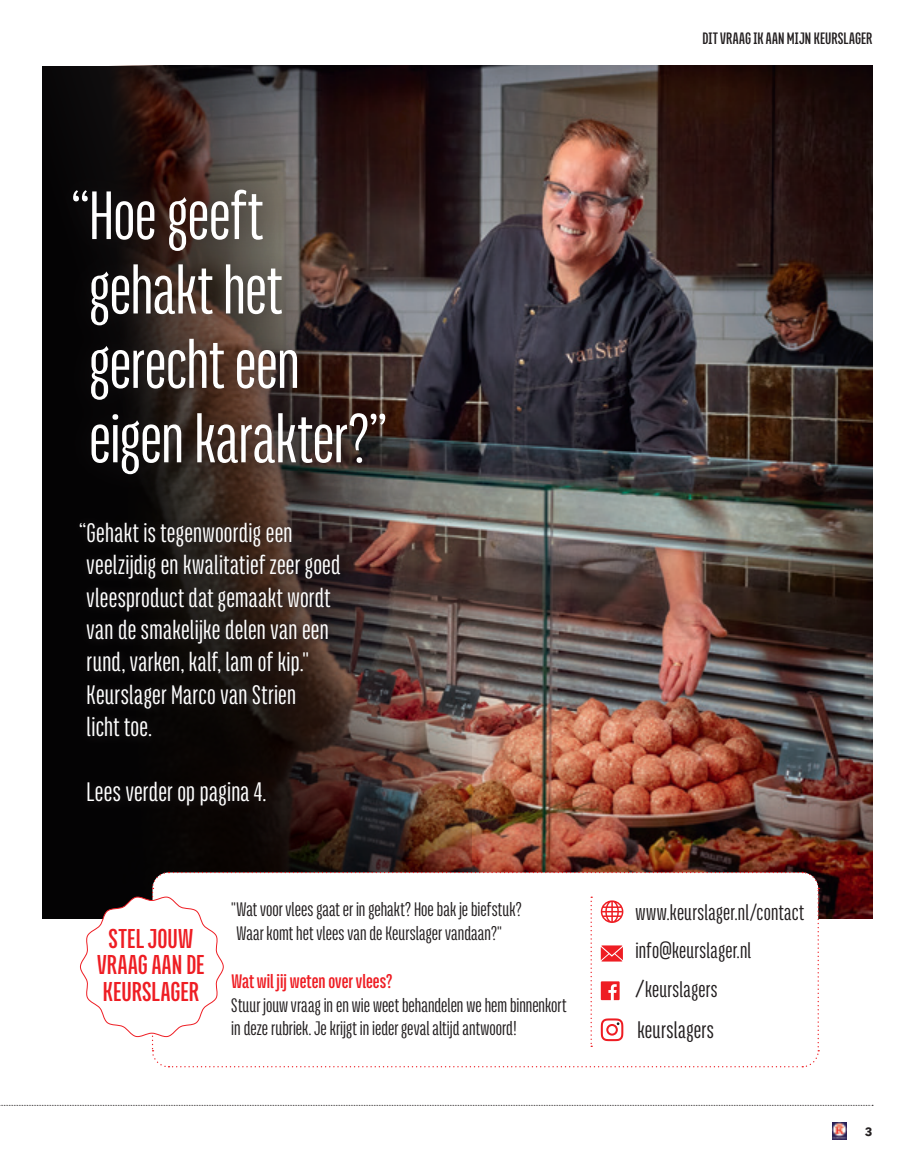
<style>
.page{position:relative;width:915px;height:1161px;background:#fff}
.page>*{position:absolute;margin:0;border:0;box-sizing:border-box;transform-origin:0 0}
.t1{font:74.4px/74.4px "Titular";letter-spacing:-.01em;color:#fff}
.t2{font:700 29.7px/26.4px "Titular";letter-spacing:.005em;color:#ee1d23;text-align:center}
.t3{font:29.1px/32.4px "Titular";letter-spacing:.01em;color:#fff}
.t4{font:25.35px "Titular";letter-spacing:.015em;color:#231f20}
.t5{font:24px/38.5px "Titular";letter-spacing:.015em;color:#231f20}
.t6{font:21.3px/24px "Titular";letter-spacing:.005em;color:#231f20}
.t7{font:700 21.3px "Titular";color:#ee1d23}
.t8{font:700 18px "Titular";letter-spacing:.005em;color:#231f20}
.t9{font:700 12px "Avenir Next LT Pro";color:#231f20}
.s1{font-family:"Avenir Next LT Pro"}
</style>
<div class="page">
<svg style="left:0;top:1105px;width:872px;height:1px"></svg>
<img style="left:832px;top:1123px;width:14px;height:17px">
<img style="left:472px;top:66px;width:400px;height:852px">
<img style="left:43px;top:66px;width:429px;height:852px">
<svg style="left:79px;top:871px;width:740px;height:197px"></svg>
<div style="left:46px;top:162px;width:367px;height:340px;background:#231f20;opacity:.75"></div>
<svg style="left:72px;top:514px;width:276px;height:300px;background:#1b1310"></svg>
<h1 class="t1" style="left:71px;top:178px;width:317px">“Hoe geeft gehakt het gerecht een eigen karakter?”</h1>
<p class="t3" style="left:79px;top:516px;width:262px">“Gehakt is tegenwoordig een veelzijdig en kwalitatief zeer goed vleesproduct dat gemaakt wordt van de smakelijke delen van een rund, varken, kalf, lam of kip."<br>Keurslager Marco van Strien<br>licht toe.</p>
<p class="t3" style="left:87px;top:775px;width:181px">Lees verder op pagina 4.</p>
<p class="t2" style="left:97px;top:925px;width:109px">STEL JOUW<br>VRAAG AAN DE<br>KEURSLAGER</p>
<p class="t6" style="left:231px;top:897px;width:292px">"Wat voor vlees gaat er in gehakt? Hoe bak je biefstuk?<br>Waar komt het vlees van de Keurslager vandaan?"</p>
<p class="t7" style="left:231px;top:970px;width:162px">Wat wil jij weten over vlees?</p>
<p class="t6" style="left:231px;top:992px;width:336px">Stuur jouw vraag in en wie weet behandelen we hem binnenkort in deze rubriek. Je krijgt in ieder geval altijd antwoord!</p>
<p class="t8" style="left:702px;top:29px;width:171px">DIT VRAAG IK AAN MIJN KEURSLAGER</p>
<p class="t5" style="left:635px;top:893px;width:170px">www.keurslager.nl/contact info@keurslager.nl <span class="s1">/</span>keurslagers</p>
<p class="t4" style="left:637px;top:1017px;width:78px">keurslagers</p>
<p class="t9" style="left:864px;top:1124px;width:9px">3</p>
</div>
